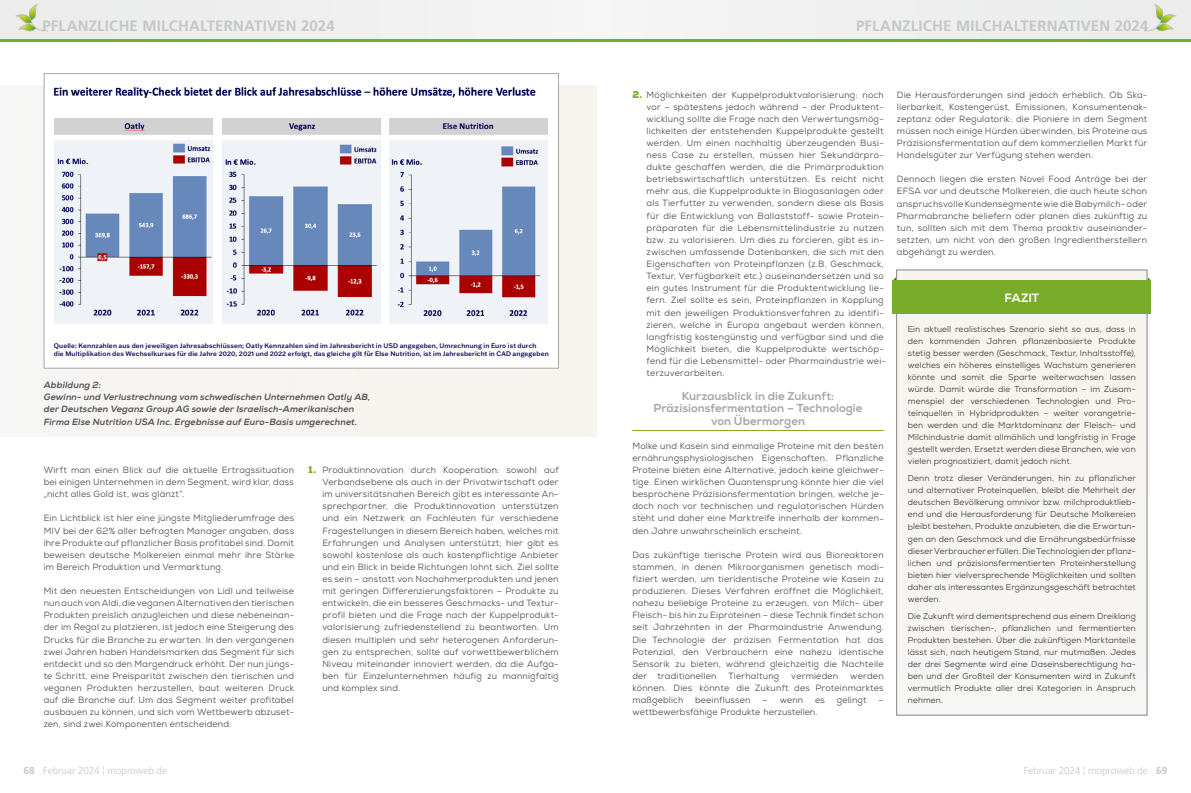
<style>
.page{position:relative;width:1191px;height:793px;background:#fff}
.page>*{position:absolute;margin:0;border:0;box-sizing:border-box;transform-origin:0 0}
.t1{font:700 15px "Frutiger LT Std";letter-spacing:.01em;color:#c5c6c6}
.t2{font:800 12px "Nexa";letter-spacing:-.005em;color:#fff}
.t3{font:800 11.5px/12.1px "Nexa";color:#a7a7a8;text-align:center}
.t4{font:300 10px "Frutiger LT Std";color:#c5c6c6}
.t5{font:9px/12.1px "Nexa";letter-spacing:.025em;color:#494948;text-align:justify}
.t6{font:italic 800 9px/12.1px "Nexa";letter-spacing:.01em;color:#565656}
.t7{font:8.5px/12px "Nexa";letter-spacing:.01em;color:#3b3b3a;text-align:justify}
.t8{font:500 6.5px/7.8px "Franklin Gothic ATF";letter-spacing:.02em;color:#000052}
.s1{font-weight:900;font-size:10px;color:#79ac29}
.s2{font-weight:700}
</style>
<div class="page">
<div style="left:0;top:0;width:595px;height:42px;background:#efefef"></div>
<div style="left:595px;top:0;width:596px;height:42px;background:#efefef"></div>
<hr style="left:0;top:39px;width:595px;height:3px;background:#79ac29">
<hr style="left:595px;top:39px;width:596px;height:3px;background:#79ac29">
<img style="left:15px;top:4px;width:34px;height:28px">
<img style="left:1144px;top:4px;width:33px;height:28px">
<hr style="left:632px;top:430px;width:251px;height:1px;background:#79ac29">
<div style="left:0;top:85px;width:596px;height:351px;background:#f6f4f1"></div>
<div style="left:44px;top:73px;width:515px;height:295px;background:#fff;border:1px solid #a7a7a8"></div>
<img style="left:53px;top:87px;width:483px;height:11px">
<img style="left:55px;top:119px;width:158px;height:204px">
<img style="left:222px;top:119px;width:159px;height:204px">
<img style="left:389px;top:119px;width:159px;height:204px">
<svg style="left:1147px;top:272px;width:3px;height:8px"></svg>
<div style="left:896px;top:270px;width:251px;height:445px;background:#f6f5f2"></div>
<div style="left:896px;top:270px;width:251px;height:445px;border:1px solid #878786"></div>
<div style="left:892px;top:280px;width:258px;height:34px;background:#79ac29"></div>
<h1 class="t1" style="left:43px;top:17px;width:294px">PFLANZLICHE MILCHALTERNATIVEN 2024</h1>
<h1 class="t1" style="left:856px;top:17px;width:294px">PFLANZLICHE MILCHALTERNATIVEN 2024</h1>
<p class="t8" style="left:54px;top:342px;width:496px">Quelle: Kennzahlen aus den jeweiligen Jahresabschlüssen; Oatly Kennzahlen sind im Jahresbericht in USD angegeben, Umrechnung in Euro ist durch<br>die Multiplikation des Wechselkurses für die Jahre 2020, 2021 und 2022 erfolgt, das gleiche gilt für Else Nutrition, ist im Jahresbericht in CAD angegeben</p>
<p class="t6" style="left:44px;top:379px;width:328px">Abbildung 2:<br>Gewinn- und Verlustrechnung vom schwedischen Unternehmen Oatly AB, der Deutschen Veganz Group AG sowie der Israelisch-Amerikanischen Firma Else Nutrition USA Inc. Ergebnisse auf Euro-Basis umgerechnet.</p>
<p class="t5" style="left:44px;top:463px;width:252px">Wirft man einen Blick auf die aktuelle Ertragssituation bei einigen Unternehmen in dem Segment, wird klar, dass „nicht alles Gold ist, was glänzt“.</p>
<p class="t5" style="left:44px;top:512px;width:252px">Ein Lichtblick ist hier eine jüngste Mitgliederumfrage des MIV bei der 62% aller befragten Manager angaben, dass ihre Produkte auf pflanzlicher Basis profitabel sind. Damit beweisen deutsche Molkereien einmal mehr ihre Stärke im Bereich Produktion und Vermarktung.</p>
<p class="t5" style="left:44px;top:584px;width:252px">Mit den neuesten Entscheidungen von Lidl und teilweise nun auch von Aldi, die veganen Alternativen den tierischen Produkten preislich anzugleichen und diese nebeneinan&shy;der im Regal zu platzieren, ist jedoch eine Steigerung des Drucks für die Branche zu erwarten. In den vergangenen zwei Jahren haben Handelsmarken das Segment für sich entdeckt und so den Margendruck erhöht. Der nun jüngs&shy;te Schritt, eine Preisparität zwischen den tierischen und veganen Produkten herzustellen, baut weiteren Druck auf die Branche auf. Um das Segment weiter profitabel ausbauen zu können, und sich vom Wettbewerb abzuset&shy;zen, sind zwei Komponenten entscheidend:</p>
<p class="t5" style="left:322px;top:463px;width:238px;text-indent:-14px"><span class="s1">1.</span> Produktinnovation durch Kooperation: sowohl auf Verbandsebene als auch in der Privatwirtschaft oder im universitätsnahen Bereich gibt es interessante An&shy;sprechpartner, die Produktinnovation unterstützen und ein Netzwerk an Fachleuten für verschiedene Fragestellungen in diesem Bereich haben, welches mit Erfahrungen und Analysen unterstützt; hier gibt es sowohl kostenlose als auch kostenpflichtige Anbieter und ein Blick in beide Richtungen lohnt sich. Ziel sollte es sein – anstatt von Nachahmerprodukten und jenen mit geringen Differenzierungsfaktoren – Produkte zu entwickeln, die ein besseres Geschmacks- und Textur&shy;profil bieten und die Frage nach der Kuppelprodukt&shy;valorisierung zufriedenstellend zu beantworten. Um diesen multiplen und sehr heterogenen Anforderun&shy;gen zu entsprechen, sollte auf vorwettbewerblichem Niveau miteinander innoviert werden, da die Aufga&shy;ben für Einzelunternehmen häufig zu mannigfaltig und komplex sind.</p>
<p class="t5" style="left:646px;top:88px;width:241px;text-align:left;text-indent:-14px"><span class="s1">2.</span> Möglichkeiten der Kuppelproduktvalorisierung: noch vor – spätestens jedoch während – der Produktent&shy;wicklung sollte die Frage nach den Verwertungsmög&shy;lichkeiten der entstehenden Kuppelprodukte gestellt werden. Um einen nachhaltig überzeugenden Busi&shy;ness Case zu erstellen, müssen hier Sekundärpro&shy;dukte geschaffen werden, die die Primärproduktion betriebswirtschaftlich unterstützen. Es reicht nicht mehr aus, die Kuppelprodukte in Biogasanlagen oder als Tierfutter zu verwenden, sondern diese als Basis für die Entwicklung von Ballaststoff- sowie Protein&shy;präparaten für die Lebensmittelindustrie zu nutzen bzw. zu valorisieren. Um dies zu forcieren, gibt es in&shy;zwischen umfassende Datenbanken, die sich mit den Eigenschaften von Proteinpflanzen (z.B. Geschmack, Textur, Verfügbarkeit etc.) auseinandersetzen und so ein gutes Instrument für die Produktentwicklung lie&shy;fern. Ziel sollte es sein, Proteinpflanzen in Kopplung mit den jeweiligen Produktionsverfahren zu identifi&shy;zieren, welche in Europa angebaut werden können, langfristig kostengünstig und verfügbar sind und die Möglichkeit bieten, die Kuppelprodukte wertschöp&shy;fend für die Lebensmittel- oder Pharmaindustrie wei&shy;terzuverarbeiten.</p>
<p class="t3" style="left:653px;top:390px;width:210px">Kurzausblick in die Zukunft:<br>Präzisionsfermentation – Technologie von Übermorgen</p>
<p class="t5" style="left:632px;top:439px;width:253px">Molke und Kasein sind einmalige Proteine mit den besten ernährungsphysiologischen Eigenschaften. Pflanzliche Proteine bieten eine Alternative, jedoch keine gleichwer&shy;tige. Einen wirklichen Quantensprung könnte hier die viel besprochene Präzisionsfermentation bringen, welche je&shy;doch noch vor technischen und regulatorischen Hürden steht und daher eine Marktreife innerhalb der kommen&shy;den Jahre unwahrscheinlich erscheint.</p>
<p class="t5" style="left:632px;top:548px;width:253px">Das zukünftige tierische Protein wird aus Bioreaktoren stammen, in denen Mikroorganismen genetisch modi&shy;fiziert werden, um tieridentische Proteine wie Kasein zu produzieren. Dieses Verfahren eröffnet die Möglichkeit, nahezu beliebige Proteine zu erzeugen, von Milch- über Fleisch- bis hin zu Eiproteinen – diese Technik findet schon seit Jahrzehnten in der Pharmaindustrie Anwendung.<br>Die Technologie der präzisen Fermentation hat das Potenzial, den Verbrauchern eine nahezu identische Sensorik zu bieten, während gleichzeitig die Nachteile der traditionellen</p>
<p class="t5" style="left:728px;top:669px;width:52px">Tierhaltung</p>
<p class="t5" style="left:791px;top:669px;width:49px">vermieden</p>
<p class="t5" style="left:632px;top:669px;width:253px;text-indent:218px">werden können. Dies könnte die Zukunft des Proteinmarktes maßgeblich</p>
<p class="t5" style="left:695px;top:693px;width:57px">beeinflussen</p>
<p class="t5" style="left:762px;top:693px;width:42px">– wenn</p>
<p class="t5" style="left:815px;top:693px;width:11px">es</p>
<p class="t5" style="left:837px;top:693px;width:31px">gelingt</p>
<p class="t5" style="left:878px;top:693px;width:7px">–</p>
<p class="t5" style="left:632px;top:705px;width:186px">wettbewerbsfähige Produkte herzustellen.</p>
<p class="t5" style="left:897px;top:88px;width:252px">Die Herausforderungen sind jedoch erheblich. Ob Ska&shy;lierbarkeit, Kostengerüst, Emissionen, Konsumentenak&shy;zeptanz oder Regulatorik: die Pioniere in dem Segment müssen noch einige Hürden überwinden, bis Proteine aus Präzisionsfermentation auf dem kommerziellen Markt für Handelsgüter zur Verfügung stehen werden.</p>
<p class="t5" style="left:897px;top:173px;width:252px">Dennoch liegen die ersten Novel Food Anträge bei der EFSA vor und deutsche Molkereien, die auch heute schon anspruchsvolle Kundensegmente wie die Babymilch- oder Pharmabranche beliefern oder planen dies zukünftig zu tun, sollten sich mit dem Thema proaktiv auseinander&shy;setzten, um nicht von den großen Ingredientherstellern abgehängt zu werden.</p>
<h2 class="t2" style="left:1004px;top:290px;width:36px">FAZIT</h2>
<p class="t7" style="left:907px;top:322px;width:229px">Ein aktuell realistisches Szenario sieht so aus, dass in den kommenden Jahren pflanzenbasierte Produkte stetig besser werden (Geschmack, Textur, Inhaltsstoffe), welches ein höheres einstelliges Wachstum generieren könnte und somit die Sparte weiterwachsen lassen würde. Damit würde die Transformation – im Zusam&shy;menspiel der verschiedenen Technologien und Pro&shy;teinquellen in Hybridprodukten – weiter vorangetrie&shy;ben werden und die Marktdominanz der Fleisch- und Milchindustrie damit allmählich und langfristig in Frage gestellt werden. Ersetzt werden diese Branchen, wie von vielen prognostiziert, damit jedoch nicht.</p>
<p class="t7" style="left:907px;top:472px;width:229px">Denn trotz dieser Veränderungen, hin zu pflanzlicher und alternativer Proteinquellen, bleibt die Mehrheit der deutschen Bevölkerung omnivor bzw. milchproduktlieb&shy;end und die Herausforderung für Deutsche Molkereien bleibt bestehen, Produkte anzubieten, die die Erwartun&shy;gen an den Geschmack und die Ernährungsbedürfnisse dieser Verbraucher erfüllen. Die Technologien der pflanz&shy;lichen und präzisionsfermentierten Proteinherstellung bieten hier vielversprechende Möglichkeiten und sollten daher als interessantes Ergänzungsgeschäft betrachtet werden.</p>
<p class="t7" style="left:907px;top:610px;width:229px">Die Zukunft wird dementsprechend aus einem Dreiklang zwischen tierischen-, pflanzlichen und fermentierten Produkten bestehen. Über die zukünftigen Marktanteile lässt sich, nach heutigem Stand, nur mutmaßen. Jedes der drei Segmente wird eine Daseinsberechtigung ha&shy;ben und der Großteil der Konsumenten wird in Zukunft vermutlich Produkte aller drei Kategorien in Anspruch nehmen.</p>
<p class="t4" style="left:23px;top:764px;width:145px"><span class="s2">68</span> Februar 2024 ¦ moproweb.de</p>
<p class="t4" style="left:1023px;top:764px;width:145px">Februar 2024 ¦ moproweb.de <span class="s2">69</span></p>
</div>
